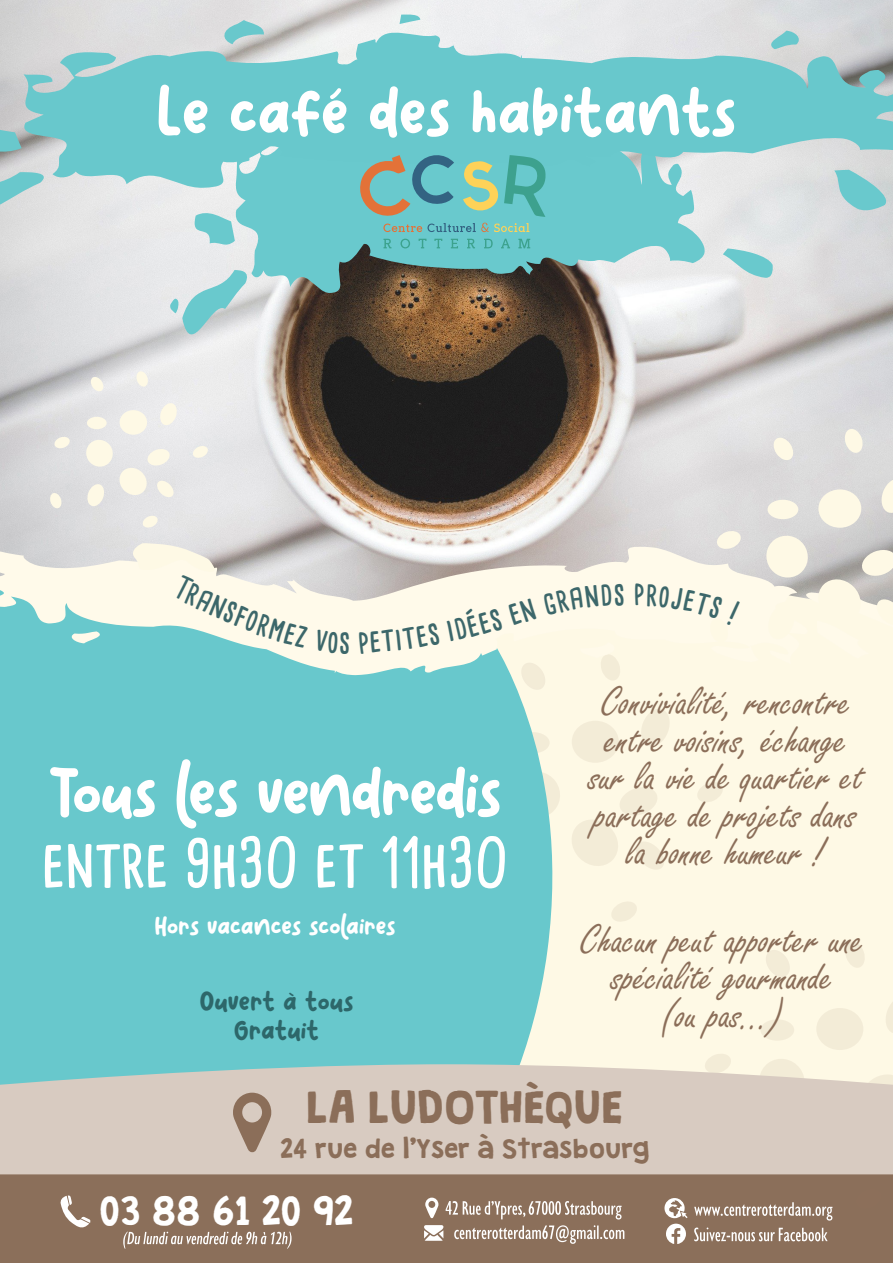
<style>
.page{position:relative;width:893px;height:1263px;background:#fff}
.page>*{position:absolute;margin:0;border:0;box-sizing:border-box;transform-origin:0 0}
.t1{font:700 64.5px "Cardenio Modern";color:#fff}
.t2{font:58.5px "Pulang";color:#fff}
.t3{font:58.5px "Pulang";letter-spacing:-.02em;color:#fff}
.t4{font:43.5px/37.5px "Freestyle Script";color:#8b6e59;text-align:center}
.t5{font:40.5px "Granstander Clean";letter-spacing:-.01em;color:#8b6e59}
.t6{font:36px "Granstander Clean";color:#fff}
.t7{font:24px "Granstander Clean";color:#8b6e59}
.t8{font:24px "Pulang";color:#2d676a}
.t9{font:22.5px "Pulang";color:#fff}
</style>
<div class="page">
<div style="left:360px;top:511px;width:533px;height:662px;background:#fef9e5"></div>
<div style="left:572px;top:721px;width:47px;height:42px;background:#f3ecd7;border-radius:50%"></div>
<svg style="left:697px;top:782px;width:26px;height:20px"></svg>
<svg style="left:612px;top:902px;width:25px;height:20px"></svg>
<svg style="left:573px;top:787px;width:91px;height:82px"></svg>
<svg style="left:641px;top:709px;width:28px;height:37px"></svg>
<img style="left:0;top:0;width:893px;height:544px">
<div style="left:0;top:675px;width:573px;height:389px;background:#68c8cc"></div>
<svg style="left:723px;top:248px;width:51px;height:30px;background:#a5d7d9"></svg>
<svg style="left:226px;top:188px;width:479px;height:105px;background:#7cb6b5"></svg>
<svg style="left:189px;top:212px;width:46px;height:37px;background:#a8d9dc"></svg>
<svg style="left:169px;top:270px;width:82px;height:65px;background:#b8d8db"></svg>
<svg style="left:0;top:544px;width:764px;height:131px"></svg>
<svg style="left:579px;top:642px;width:43px;height:38px"></svg>
<svg style="left:834px;top:188px;width:54px;height:26px"></svg>
<svg style="left:764px;top:31px;width:39px;height:1px"></svg>
<svg style="left:7px;top:32px;width:886px;height:156px;background:#89cdd0"></svg>
<svg style="left:221px;top:20px;width:44px;height:24px"></svg>
<svg style="left:399px;top:14px;width:21px;height:10px"></svg>
<svg style="left:0;top:126px;width:22px;height:30px"></svg>
<svg style="left:0;top:172px;width:53px;height:55px;background:#bfd8d9"></svg>
<div style="left:120px;top:410px;width:27px;height:25px;background:#fef9e5;border-radius:50%"></div>
<svg style="left:54px;top:436px;width:17px;height:13px"></svg>
<svg style="left:90px;top:376px;width:14px;height:16px"></svg>
<svg style="left:136px;top:371px;width:13px;height:16px"></svg>
<svg style="left:192px;top:445px;width:17px;height:14px"></svg>
<svg style="left:142px;top:515px;width:17px;height:13px"></svg>
<svg style="left:49px;top:492px;width:13px;height:17px"></svg>
<div style="left:87px;top:417px;width:20px;height:12px;background:#fef9e5;border-radius:50%"></div>
<svg style="left:159px;top:402px;width:19px;height:24px"></svg>
<svg style="left:84px;top:438px;width:91px;height:69px;background:#ebe9e5"></svg>
<div style="left:0;top:1173px;width:893px;height:90px;background:#8b6f5a"></div>
<svg style="left:694px;top:1227px;width:134px;height:14px"></svg>
<svg style="left:664px;top:1198px;width:24px;height:46px"></svg>
<svg style="left:694px;top:1202px;width:138px;height:18px"></svg>
<svg style="left:424px;top:1225px;width:20px;height:16px"></svg>
<svg style="left:454px;top:1225px;width:170px;height:19px"></svg>
<svg style="left:425px;top:1197px;width:13px;height:21px"></svg>
<svg style="left:446px;top:1201px;width:176px;height:18px"></svg>
<svg style="left:60px;top:1195px;width:30px;height:33px"></svg>
<svg style="left:123px;top:1232px;width:169px;height:16px"></svg>
<div style="left:818px;top:489px;width:43px;height:39px;background:#fef9e5;border-radius:50%"></div>
<svg style="left:716px;top:530px;width:26px;height:20px"></svg>
<svg style="left:773px;top:436px;width:21px;height:26px"></svg>
<svg style="left:844px;top:428px;width:20px;height:26px"></svg>
<div style="left:767px;top:500px;width:31px;height:19px;background:#fef9e5;border-radius:50%"></div>
<svg style="left:880px;top:477px;width:13px;height:38px"></svg>
<svg style="left:764px;top:533px;width:129px;height:72px"></svg>
<div style="left:816px;top:1008px;width:47px;height:42px;background:#f3ecd7;border-radius:50%"></div>
<svg style="left:706px;top:1054px;width:25px;height:10px"></svg>
<svg style="left:766px;top:950px;width:24px;height:27px"></svg>
<svg style="left:846px;top:942px;width:18px;height:26px"></svg>
<svg style="left:696px;top:1174px;width:22px;height:1px"></svg>
<div style="left:760px;top:1019px;width:34px;height:22px;background:#f3ecd7;border-radius:50%"></div>
<svg style="left:886px;top:1002px;width:7px;height:31px"></svg>
<svg style="left:768px;top:1059px;width:27px;height:5px"></svg>
<svg style="left:357px;top:152px;width:189px;height:80px;background:#75b8af"></svg>
<svg style="left:383px;top:239px;width:8px;height:9px"></svg>
<svg style="left:400px;top:239px;width:10px;height:9px"></svg>
<svg style="left:419px;top:239px;width:7px;height:9px"></svg>
<svg style="left:434px;top:239px;width:8px;height:9px"></svg>
<svg style="left:451px;top:239px;width:7px;height:9px"></svg>
<svg style="left:467px;top:239px;width:8px;height:9px"></svg>
<svg style="left:484px;top:239px;width:9px;height:9px"></svg>
<svg style="left:501px;top:239px;width:9px;height:9px"></svg>
<svg style="left:518px;top:239px;width:12px;height:9px"></svg>
<svg style="left:0;top:1064px;width:893px;height:110px;background:#d5ccc2"></svg>
<svg style="left:233px;top:1093px;width:38px;height:59px;background:#ad9888"></svg>
<svg style="left:128px;top:542px;width:181px;height:106px;background:#e2e8de"></svg>
<svg style="left:315px;top:629px;width:34px;height:25px"></svg>
<svg style="left:359px;top:622px;width:81px;height:32px"></svg>
<svg style="left:447px;top:598px;width:90px;height:43px"></svg>
<svg style="left:543px;top:583px;width:81px;height:33px"></svg>
<svg style="left:635px;top:583px;width:105px;height:61px"></svg>
<p class="t2" style="left:157px;top:74px;width:581px">Le café des habitants</p>
<p class="t4" style="left:589px;top:685px;width:276px">Convivialité, rencontre entre voisins, échange sur la vie de quartier et partage de projets dans</p>
<p class="t4" style="left:627px;top:835px;width:200px">la bonne humeur !</p>
<p class="t3" style="left:49px;top:754px;width:454px">Tous les vendredis</p>
<p class="t1" style="left:42px;top:819px;width:468px">ENTRE 9H30 ET 11H30</p>
<p class="t9" style="left:155px;top:911px;width:242px">Hors vacances scolaires</p>
<p class="t4" style="left:581px;top:923px;width:285px">Chacun peut apporter une spécialité gourmande</p>
<p class="t8" style="left:200px;top:986px;width:155px">Ouvert à tous</p>
<p class="t8" style="left:234px;top:1015px;width:86px">Gratuit</p>
<p class="t4" style="left:660px;top:998px;width:126px">(ou pas...)</p>
<p class="t5" style="left:307px;top:1085px;width:318px">LA LUDOTHÈQUE</p>
<p class="t7" style="left:281px;top:1135px;width:371px">24 rue de l’Yser à Strasbourg</p>
<p class="t6" style="left:100px;top:1191px;width:255px">03 88 61 20 92</p>
</div>
